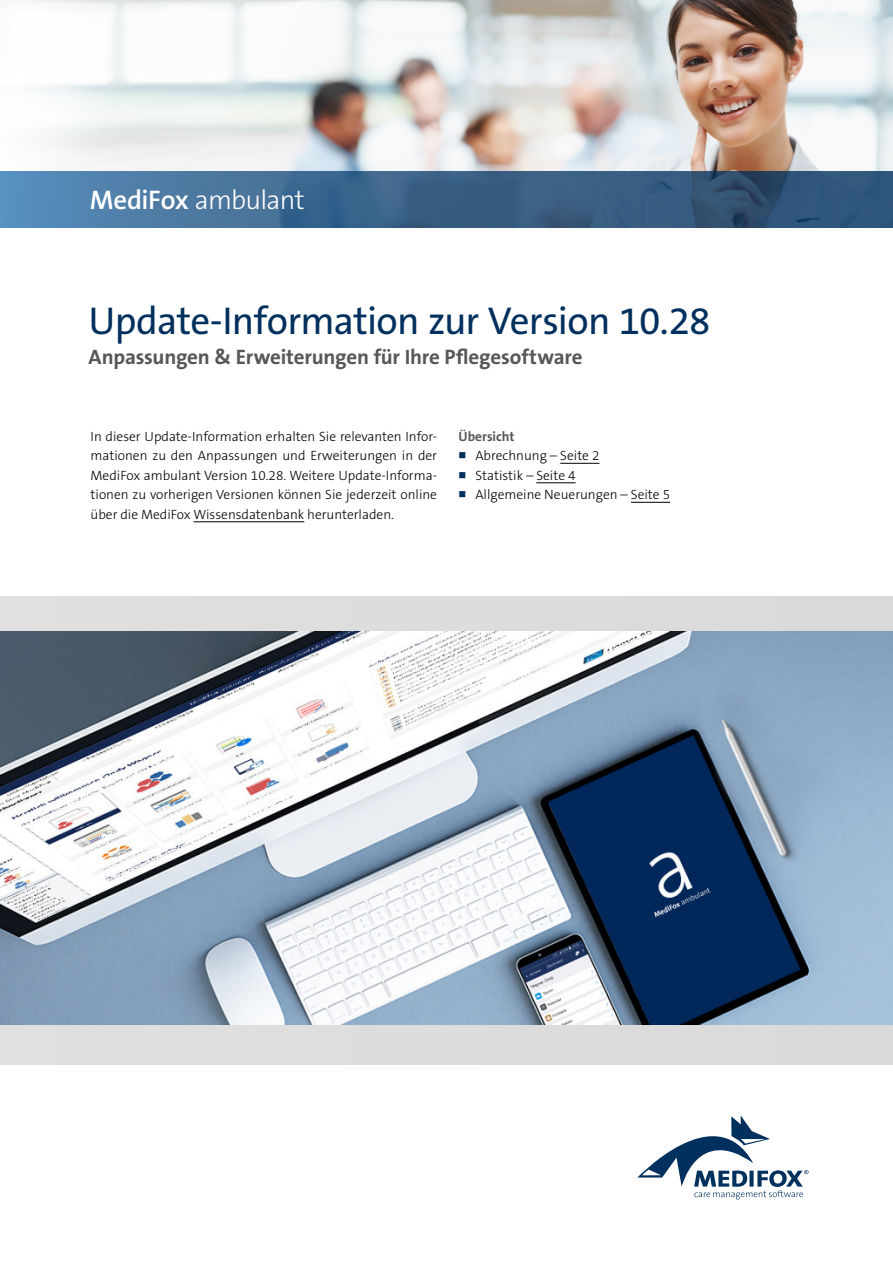
<style>
.page{position:relative;width:893px;height:1263px;background:#fff}
.page>*{position:absolute;margin:0;border:0;box-sizing:border-box;transform-origin:0 0}
.t1{font:39px "The Sans B5 Plain";letter-spacing:-.02em;color:#00305d}
.t2{font:300 27px "The Sans B3";letter-spacing:-.03em;color:#fff}
.t3{font:700 21px "The Sans B7";letter-spacing:-.01em;color:#575756}
.t4{font:300 13.5px/19.5px "The Sans B3";color:#000;text-align:justify}
.t5{font:700 13.5px "The Sans B7";color:#575756}
.s1{font-family:"The Sans B6";font-weight:600}
</style>
<div class="page">
<div style="left:0;top:597px;width:893px;height:468px;background:#ddd"></div>
<img style="left:15px;top:0;width:878px;height:171px">
<svg style="left:0;top:171px;width:893px;height:56px;background:#3d668b"></svg>
<svg style="left:637px;top:1115px;width:172px;height:84px"></svg>
<hr style="left:194px;top:521px;width:110px;height:1px;background:#000">
<hr style="left:560px;top:463px;width:39px;height:1px;background:#000">
<hr style="left:536px;top:482px;width:40px;height:1px;background:#000">
<hr style="left:631px;top:502px;width:39px;height:1px;background:#000">
<img style="left:0;top:632px;width:893px;height:393px">
<h2 class="t2" style="left:90px;top:186px;width:217px"><span class="s1">MediFox</span> ambulant</h2>
<h1 class="t1" style="left:89px;top:301px;width:623px">Update-Information zur Version 10.28</h1>
<h3 class="t3" style="left:89px;top:346px;width:496px">Anpassungen &amp; Erweiterungen für Ihre Pflegesoftware</h3>
<p class="t4" style="left:91px;top:427px;width:348px">In dieser Update-Information erhalten Sie relevanten Infor&shy;mationen zu den Anpassungen und Erweiterungen in der MediFox ambulant Version 10.28. Weitere Update-Informa&shy;tionen zu vorherigen Versionen können Sie jederzeit online über die MediFox Wissensdatenbank herunterladen.</p>
<p class="t5" style="left:458px;top:429px;width:58px">Übersicht</p>
<p class="t4" style="left:475px;top:447px;width:196px;text-align:left">Abrechnung – Seite 2<br>Statistik – Seite 4<br>Allgemeine Neuerungen – Seite 5</p>
</div>
